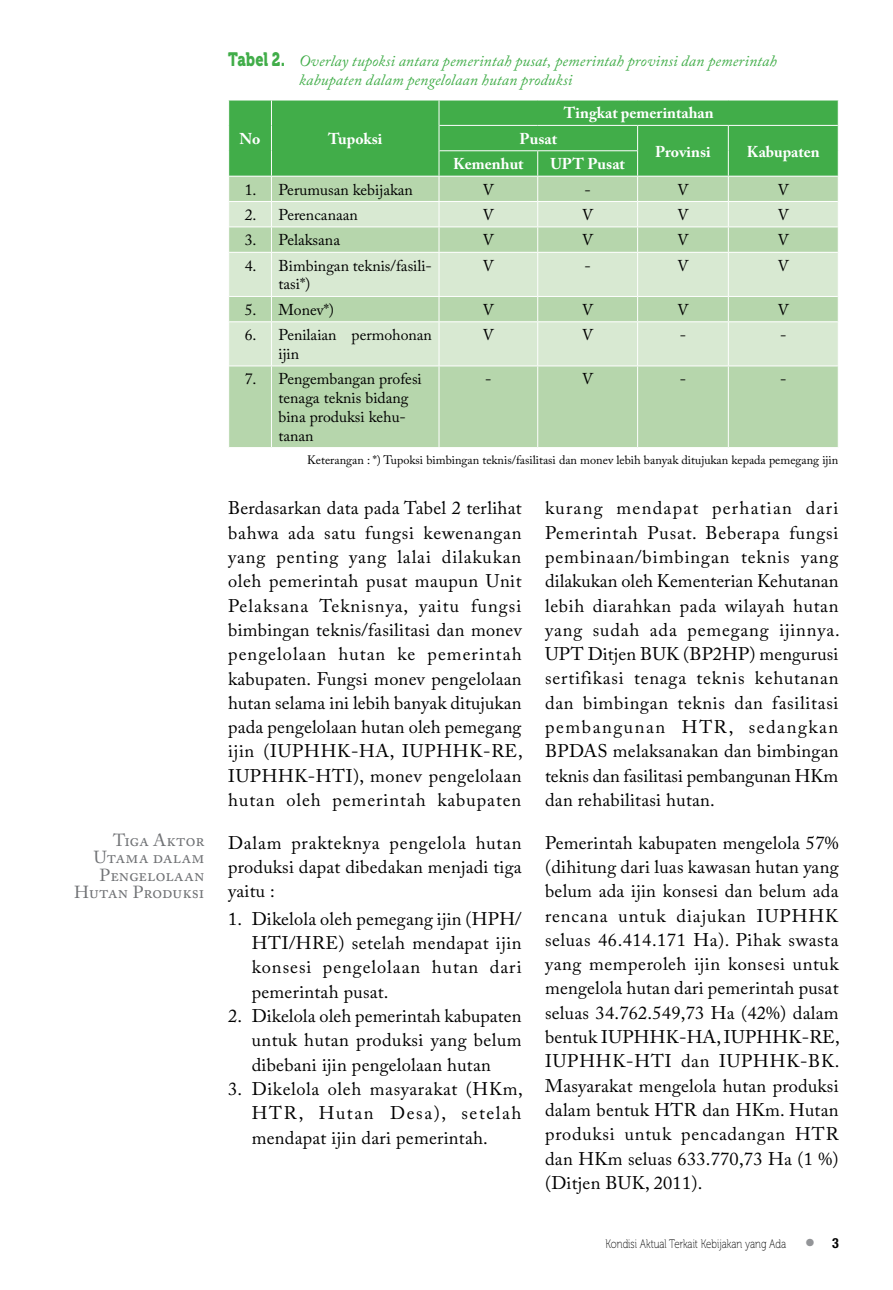
<style>
.page{position:relative;width:893px;height:1290px;background:#fff}
.page>*{position:absolute;margin:0;border:0;box-sizing:border-box;transform-origin:0 0}
.t1{font:18.2px/24.3px "Adobe Caslon Pro";letter-spacing:.02em;color:#000;text-align:justify}
.t2{font:17.32px/17.3px "Adobe Caslon Pro";letter-spacing:.005em;color:#707275;text-align:right}
.t3{font:15.58px/18.7px "Adobe Caslon Pro";letter-spacing:-.015em;color:#000}
.t4{font:italic 15.58px/18.7px "Adobe Caslon Pro";letter-spacing:.01em;color:#41ad49}
.t5{font:700 15.58px "Adobe Caslon Pro";color:#fff}
.t6{font:12.25px "Museo 100";color:#000;scale:.8 1}
.t7{font:12.08px "Adobe Caslon Pro";color:#000}
.s1{font-family:"Museo 900";font-style:normal;font-size:19.25px}
.s2{font-family:"Helvetica Neue LT Std";font-weight:700;font-stretch:condensed;font-size:21px;color:#939598}
.s3{font-family:"Helvetica Neue LT Std";font-weight:700;font-stretch:condensed;font-size:14px}
</style>
<div class="page">
<div style="left:229px;top:101px;width:609px;height:75px;background:#41ad49"></div>
<div style="left:229px;top:177px;width:609px;height:270px;background:#b6d6ac"></div>
<svg style="left:229px;top:202px;width:609px;height:163px;background:#cee3c6"></svg>
<hr style="left:439px;top:125px;width:99px;height:1px;background:#fff">
<hr style="left:538px;top:125px;width:100px;height:1px;background:#fff">
<hr style="left:638px;top:125px;width:90px;height:1px;background:#fff">
<hr style="left:728px;top:125px;width:110px;height:1px;background:#fff">
<hr style="left:439px;top:150px;width:99px;height:1px;background:#fff">
<hr style="left:538px;top:150px;width:99px;height:1px;background:#fff">
<hr style="left:229px;top:201px;width:42px;height:1px;background:#fff">
<hr style="left:271px;top:201px;width:168px;height:1px;background:#fff">
<hr style="left:439px;top:201px;width:99px;height:1px;background:#fff">
<hr style="left:538px;top:201px;width:100px;height:1px;background:#fff">
<hr style="left:638px;top:201px;width:90px;height:1px;background:#fff">
<hr style="left:728px;top:201px;width:110px;height:1px;background:#fff">
<hr style="left:229px;top:226px;width:42px;height:1px;background:#fff">
<hr style="left:271px;top:226px;width:168px;height:1px;background:#fff">
<hr style="left:439px;top:226px;width:99px;height:1px;background:#fff">
<hr style="left:538px;top:226px;width:100px;height:1px;background:#fff">
<hr style="left:638px;top:226px;width:90px;height:1px;background:#fff">
<hr style="left:728px;top:226px;width:110px;height:1px;background:#fff">
<hr style="left:229px;top:252px;width:42px;height:1px;background:#fff">
<hr style="left:271px;top:252px;width:168px;height:1px;background:#fff">
<hr style="left:439px;top:252px;width:99px;height:1px;background:#fff">
<hr style="left:538px;top:252px;width:100px;height:1px;background:#fff">
<hr style="left:638px;top:252px;width:90px;height:1px;background:#fff">
<hr style="left:728px;top:252px;width:110px;height:1px;background:#fff">
<hr style="left:229px;top:296px;width:42px;height:1px;background:#fff">
<hr style="left:271px;top:296px;width:168px;height:1px;background:#fff">
<hr style="left:439px;top:296px;width:99px;height:1px;background:#fff">
<hr style="left:538px;top:296px;width:100px;height:1px;background:#fff">
<hr style="left:638px;top:296px;width:90px;height:1px;background:#fff">
<hr style="left:728px;top:296px;width:110px;height:1px;background:#fff">
<hr style="left:229px;top:321px;width:42px;height:1px;background:#fff">
<hr style="left:271px;top:321px;width:168px;height:1px;background:#fff">
<hr style="left:439px;top:321px;width:99px;height:1px;background:#fff">
<hr style="left:538px;top:321px;width:100px;height:1px;background:#fff">
<hr style="left:638px;top:321px;width:90px;height:1px;background:#fff">
<hr style="left:728px;top:321px;width:110px;height:1px;background:#fff">
<svg style="left:271px;top:100px;width:1px;height:152px"></svg>
<svg style="left:439px;top:100px;width:1px;height:152px"></svg>
<svg style="left:537px;top:151px;width:1px;height:101px"></svg>
<svg style="left:637px;top:126px;width:1px;height:126px"></svg>
<svg style="left:728px;top:126px;width:1px;height:126px"></svg>
<svg style="left:838px;top:100px;width:1px;height:76px"></svg>
<hr style="left:271px;top:253px;width:1px;height:43px;background:#fff">
<hr style="left:439px;top:253px;width:1px;height:43px;background:#fff">
<hr style="left:537px;top:253px;width:1px;height:43px;background:#fff">
<hr style="left:637px;top:253px;width:1px;height:43px;background:#fff">
<hr style="left:728px;top:253px;width:1px;height:43px;background:#fff">
<svg style="left:271px;top:297px;width:1px;height:24px"></svg>
<svg style="left:439px;top:297px;width:1px;height:24px"></svg>
<svg style="left:537px;top:297px;width:1px;height:24px"></svg>
<svg style="left:637px;top:297px;width:1px;height:24px"></svg>
<svg style="left:728px;top:297px;width:1px;height:24px"></svg>
<hr style="left:271px;top:322px;width:1px;height:43px;background:#fff">
<hr style="left:439px;top:322px;width:1px;height:43px;background:#fff">
<hr style="left:537px;top:322px;width:1px;height:43px;background:#fff">
<hr style="left:637px;top:322px;width:1px;height:43px;background:#fff">
<hr style="left:728px;top:322px;width:1px;height:43px;background:#fff">
<hr style="left:229px;top:365px;width:42px;height:1px;background:#fff">
<hr style="left:271px;top:365px;width:168px;height:1px;background:#fff">
<hr style="left:439px;top:365px;width:99px;height:1px;background:#fff">
<hr style="left:538px;top:365px;width:100px;height:1px;background:#fff">
<hr style="left:638px;top:365px;width:90px;height:1px;background:#fff">
<hr style="left:728px;top:365px;width:110px;height:1px;background:#fff">
<hr style="left:271px;top:366px;width:1px;height:81px;background:#fff">
<hr style="left:439px;top:366px;width:1px;height:81px;background:#fff">
<hr style="left:537px;top:366px;width:1px;height:81px;background:#fff">
<hr style="left:637px;top:366px;width:1px;height:81px;background:#fff">
<hr style="left:728px;top:366px;width:1px;height:81px;background:#fff">
<p class="t2" style="left:74px;top:831px;width:132px">Tiga Aktor<br>Utama dalam<br>Pengelolaan<br>Hutan Produksi</p>
<p class="t4" style="left:299px;top:51px;width:479px;text-indent:-71px"><span class="s1">Tabel 2.</span> Overlay tupoksi antara pemerintah pusat, pemerintah provinsi dan pemerintah kabupaten dalam pengelolaan hutan produksi</p>
<p class="t5" style="left:240px;top:129px;width:22px">No</p>
<p class="t5" style="left:328px;top:129px;width:56px">Tupoksi</p>
<p class="t5" style="left:564px;top:104px;width:151px">Tingkat pemerintahan</p>
<p class="t5" style="left:520px;top:129px;width:39px">Pusat</p>
<p class="t5" style="left:453px;top:155px;width:72px">Kemenhut</p>
<p class="t5" style="left:550px;top:155px;width:76px">UPT Pusat</p>
<p class="t5" style="left:655px;top:142px;width:57px">Provinsi</p>
<p class="t5" style="left:747px;top:142px;width:75px">Kabupaten</p>
<p class="t3" style="left:245px;top:180px;width:170px">1. Perumusan kebijakan</p>
<p class="t3" style="left:483px;top:180px;width:13px">V</p>
<p class="t3" style="left:584px;top:180px;width:8px">-</p>
<p class="t3" style="left:677px;top:180px;width:13px">V</p>
<p class="t3" style="left:778px;top:180px;width:13px">V</p>
<p class="t3" style="left:245px;top:205px;width:115px">2. Perencanaan</p>
<p class="t3" style="left:483px;top:205px;width:13px">V</p>
<p class="t3" style="left:582px;top:205px;width:13px">V</p>
<p class="t3" style="left:677px;top:205px;width:13px">V</p>
<p class="t3" style="left:778px;top:205px;width:13px">V</p>
<p class="t3" style="left:245px;top:231px;width:97px">3. Pelaksana</p>
<p class="t3" style="left:483px;top:231px;width:13px">V</p>
<p class="t3" style="left:582px;top:231px;width:13px">V</p>
<p class="t3" style="left:677px;top:231px;width:13px">V</p>
<p class="t3" style="left:778px;top:231px;width:13px">V</p>
<p class="t3" style="left:278px;top:256px;width:155px;text-indent:-34px">4. Bimbingan teknis/fasili&shy;tasi*)</p>
<p class="t3" style="left:483px;top:256px;width:13px">V</p>
<p class="t3" style="left:584px;top:256px;width:8px">-</p>
<p class="t3" style="left:677px;top:256px;width:13px">V</p>
<p class="t3" style="left:778px;top:256px;width:13px">V</p>
<p class="t3" style="left:245px;top:300px;width:91px">5. Monev*)</p>
<p class="t3" style="left:483px;top:300px;width:13px">V</p>
<p class="t3" style="left:582px;top:300px;width:13px">V</p>
<p class="t3" style="left:677px;top:300px;width:13px">V</p>
<p class="t3" style="left:778px;top:300px;width:13px">V</p>
<p class="t3" style="left:278px;top:325px;width:155px;text-indent:-34px">6. Penilaian permohonan ijin</p>
<p class="t3" style="left:483px;top:325px;width:13px">V</p>
<p class="t3" style="left:582px;top:325px;width:13px">V</p>
<p class="t3" style="left:680px;top:325px;width:8px">-</p>
<p class="t3" style="left:780px;top:325px;width:8px">-</p>
<p class="t3" style="left:278px;top:370px;width:145px;text-indent:-34px">7. Pengembangan profesi tenaga teknis bidang bina produksi kehu&shy;tanan</p>
<p class="t3" style="left:485px;top:370px;width:8px">-</p>
<p class="t3" style="left:582px;top:370px;width:13px">V</p>
<p class="t3" style="left:680px;top:370px;width:8px">-</p>
<p class="t3" style="left:780px;top:370px;width:8px">-</p>
<p class="t7" style="left:307px;top:453px;width:533px">Keterangan : *) Tupoksi bimbingan teknis/fasilitasi dan monev lebih banyak ditujukan kepada pemegang ijin</p>
<p class="t1" style="left:228px;top:496px;width:296px">Berdasarkan data pada Tabel 2 terlihat bahwa ada satu fungsi kewenangan yang penting yang lalai dilakukan oleh pemerintah pusat maupun Unit Pelaksana Teknisnya, yaitu fungsi bimbingan teknis/fasilitasi dan monev pengelolaan hutan ke pemerintah kabupaten. Fungsi monev pengelolaan hutan selama ini lebih banyak ditujukan pada pengelolaan hutan oleh pemegang ijin (IUPHHK-HA, IUPHHK-RE, IUPHHK-HTI), monev pengelolaan hutan oleh pemerintah kabupaten</p>
<p class="t1" style="left:545px;top:496px;width:296px">kurang mendapat perhatian dari Pemerintah Pusat. Beberapa fungsi pembinaan/bimbingan teknis yang dilakukan oleh Kementerian Kehutanan lebih diarahkan pada wilayah hutan yang sudah ada pemegang ijinnya.<br>UPT Ditjen BUK (BP2HP) mengurusi sertifikasi tenaga teknis kehutanan dan bimbingan teknis dan fasilitasi pembangunan HTR, sedangkan BPDAS melaksanakan dan bimbingan teknis dan fasilitasi pembangunan HKm dan rehabilitasi hutan.</p>
<p class="t1" style="left:228px;top:830px;width:295px">Dalam prakteknya pengelola hutan produksi dapat dibedakan menjadi tiga yaitu :</p>
<p class="t1" style="left:252px;top:906px;width:271px;text-indent:-24px">1. Dikelola oleh pemegang ijin (HPH/ HTI/HRE) setelah mendapat ijin konsesi pengelolaan hutan dari pemerintah pusat.</p>
<p class="t1" style="left:252px;top:1003px;width:271px;text-indent:-24px">2. Dikelola oleh pemerintah kabupaten untuk hutan produksi yang belum dibebani ijin pengelolaan hutan</p>
<p class="t1" style="left:252px;top:1076px;width:273px;text-indent:-24px">3. Dikelola oleh masyarakat (HKm, HTR, Hutan Desa), setelah mendapat ijin dari pemerintah.</p>
<p class="t1" style="left:545px;top:830px;width:296px">Pemerintah kabupaten mengelola 57% (dihitung dari luas kawasan hutan yang belum ada ijin konsesi dan belum ada rencana untuk diajukan IUPHHK seluas 46.414.171 Ha). Pihak swasta yang memperoleh ijin konsesi untuk mengelola hutan dari pemerintah pusat seluas 34.762.549,73 Ha (42%) dalam bentuk IUPHHK-HA, IUPHHK-RE, IUPHHK-HTI dan IUPHHK-BK.<br>Masyarakat mengelola hutan produksi dalam bentuk HTR dan HKm. Hutan produksi untuk pencadangan HTR dan HKm seluas 633.770,73 Ha (1 %) (Ditjen BUK, 2011).</p>
<p class="t6" style="left:605px;top:1237px;width:293px">Kondisi Aktual Terkait Kebijakan yang Ada <span class="s2">•</span> <span class="s3">3</span></p>
</div>
